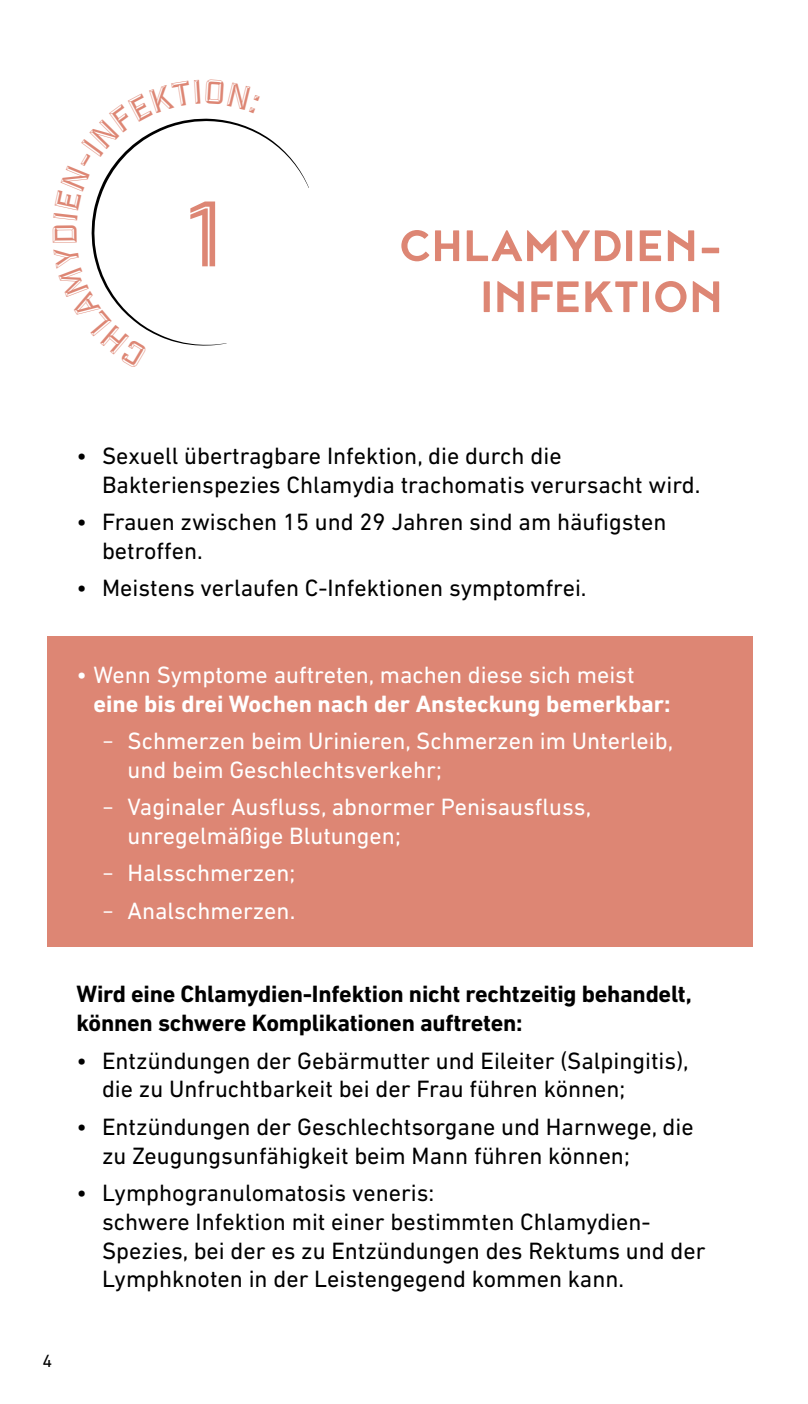
<style>
.page{position:relative;width:808px;height:1404px;background:#fff}
.page>*{position:absolute;margin:0;border:0;box-sizing:border-box;transform-origin:0 0}
.t1{font:90px "Industry Inc Cutline";color:#dd8674}
.t2{font:700 54px/51px "Noyh";color:#dd8674;text-align:right}
.t3{font:24px/28.8px "DIN Next LT Pro";color:#000}
.t4{font:24px/28.8px "DIN Next LT Pro";color:#fff}
.t5{font:700 24px/28.8px "DIN Next LT Pro";letter-spacing:-.01em;color:#000}
.t6{font:700 24px "DIN Next LT Pro";color:#fff}
.t7{font:18px "DIN Next LT Pro";color:#000}
.s1{font-family:"Nexa"}
</style>
<div class="page">
<div style="left:48px;top:637px;width:705px;height:309px;background:#dd8674"></div>
<svg style="left:91px;top:118px;width:169px;height:228px"></svg>
<h1 class="t1" style="left:187px;top:180px;width:38px">1</h1>
<h2 class="t2" style="left:399px;top:218px;width:325px">CHLAMYDIEN-<br>INFEKTION</h2>
<p class="t3" style="left:102px;top:441px;width:600px;text-indent:-26px">• Sexuell übertragbare Infektion, die durch die<br>Bakterienspezies Chlamydia trachomatis verursacht wird.</p>
<p class="t3" style="left:102px;top:507px;width:566px;text-indent:-26px">• Frauen zwischen 15 und 29 Jahren sind am häufigsten betroffen.</p>
<p class="t3" style="left:77px;top:573px;width:512px">• Meistens verlaufen C-Infektionen symptomfrei.</p>
<p class="t4" style="left:77px;top:660px;width:560px">• Wenn Symptome auftreten, machen diese sich meist</p>
<p class="t6" style="left:94px;top:689px;width:578px">eine bis drei Wochen nach der Ansteckung bemerkbar:</p>
<p class="t4" style="left:128px;top:726px;width:547px;text-indent:-26px"><span class="s1">-</span> Schmerzen beim Urinieren, Schmerzen im Unterleib, und beim Geschlechtsverkehr;</p>
<p class="t4" style="left:128px;top:792px;width:465px;text-indent:-26px"><span class="s1">-</span> Vaginaler Ausfluss, abnormer Penisausfluss, unregelmäßige Blutungen;</p>
<p class="t4" style="left:102px;top:858px;width:195px"><span class="s1">-</span> Halsschmerzen;</p>
<p class="t4" style="left:102px;top:895px;width:195px"><span class="s1">-</span> Analschmerzen.</p>
<p class="t7" style="left:43px;top:1350px;width:11px">4</p>
<p class="t5" style="left:77px;top:979px;width:617px">Wird eine Chlamydien-Infektion nicht rechtzeitig behandelt, können schwere Komplikationen auftreten:</p>
<p class="t3" style="left:102px;top:1045px;width:588px;text-indent:-26px">• Entzündungen der Gebärmutter und Eileiter (Salpingitis), die zu Unfruchtbarkeit bei der Frau führen können;</p>
<p class="t3" style="left:102px;top:1111px;width:593px;text-indent:-26px">• Entzündungen der Geschlechtsorgane und Harnwege, die zu Zeugungsunfähigkeit beim Mann führen können;</p>
<p class="t3" style="left:102px;top:1177px;width:605px;text-indent:-26px">• Lymphogranulomatosis veneris:<br>schwere Infektion mit einer bestimmten Chlamydien-Spezies, bei der es zu Entzündungen des Rektums und der Lymphknoten in der Leistengegend kommen kann.</p>
</div>
